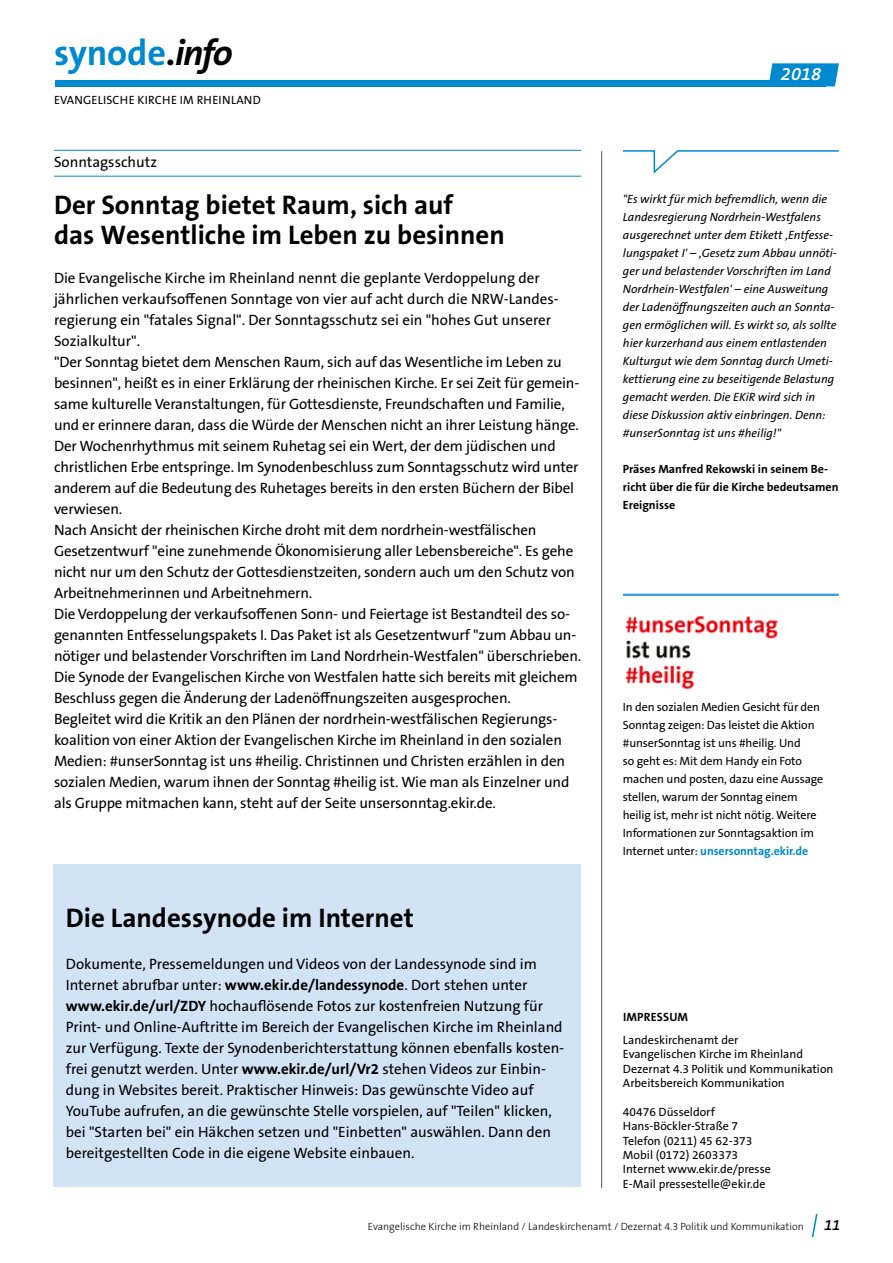
<style>
.page{position:relative;width:893px;height:1263px;background:#fff}
.page>*{position:absolute;margin:0;border:0;box-sizing:border-box;transform-origin:0 0}
.t1{font:700 36.3px "The Sans OT7";letter-spacing:-.005em;color:#0089cf}
.t2{font:700 27px/30px "The Sans OT7";color:#000}
.t3{font:italic 600 18.15px "The Sans OT6";color:#fff}
.t4{font:15px/21px "The Sans OT5 Plain";letter-spacing:-.01em;color:#000}
.t5{font:italic 600 15px "The Sans OT6";color:#000}
.t6{font:12px/14.4px "The Sans OT5 Plain";letter-spacing:-.01em;color:#000}
.t7{font:italic 12px/18px "The Sans OT5 Plain";color:#000}
.t8{font:700 12px/18px "The Sans OT7";color:#000}
.t9{font:700 12px "The Sans OT7";letter-spacing:-.01em;color:#0089cf}
.t10{font:12px "The Sans OT5 Plain";letter-spacing:.015em;color:#000}
.t11{font:300 10.5px "The Sans OT3";color:#000}
.s1{color:#000}
.s2{font-style:italic;color:#000}
.s3{font-family:"The Sans OT7";font-weight:700}
.s4{font-family:"The Sans OT5 Plain";font-weight:400;color:#000}
</style>
<div class="page">
<div style="left:55px;top:80px;width:770px;height:6px;background:#0089cf"></div>
<svg style="left:769px;top:63px;width:70px;height:23px"></svg>
<hr style="left:601px;top:151px;width:1px;height:1037px;background:#58595b">
<svg style="left:811px;top:1214px;width:7px;height:24px"></svg>
<hr style="left:54px;top:150px;width:527px;height:1px;background:#0089cf">
<hr style="left:54px;top:176px;width:527px;height:1px;background:#0089cf">
<svg style="left:623px;top:150px;width:216px;height:24px"></svg>
<hr style="left:623px;top:594px;width:216px;height:1px;background:#0089cf">
<hr style="left:623px;top:595px;width:216px;height:1px;background:#0089cf">
<div style="left:53px;top:864px;width:527px;height:323px;background:#d1e3f5"></div>
<img style="left:625px;top:616px;width:153px;height:74px">
<h1 class="t1" style="left:54px;top:30px;width:180px">synode<span class="s1">.</span><span class="s2">info</span></h1>
<p class="t10" style="left:54px;top:92px;width:208px">Evangelische Kirche im Rheinland</p>
<p class="t4" style="left:54px;top:152px;width:105px">Sonntagsschutz</p>
<h2 class="t2" style="left:54px;top:190px;width:452px">Der Sonntag bietet Raum, sich auf<br>das Wesentliche im Leben zu besinnen</h2>
<p class="t4" style="left:54px;top:267px;width:529px">Die Evangelische Kirche im Rheinland nennt die geplante Verdoppelung der jährlichen verkaufsoffenen Sonntage von vier auf acht durch die NRW-Landes&shy;regierung ein "fatales Signal". Der Sonntagsschutz sei ein "hohes Gut unserer Sozialkultur".<br>"Der Sonntag bietet dem Menschen Raum, sich auf das Wesentliche im Leben zu besinnen", heißt es in einer Erklärung der rheinischen Kirche. Er sei Zeit für gemein&shy;same kulturelle Veranstaltungen, für Gottesdienste, Freundschaften und Familie, und er erinnere daran, dass die Würde der Menschen nicht an ihrer Leistung hänge.<br>Der Wochenrhythmus mit seinem Ruhetag sei ein Wert, der dem jüdischen und christlichen Erbe entspringe. Im Synodenbeschluss zum Sonntagsschutz wird unter anderem auf die Bedeutung des Ruhetages bereits in den ersten Büchern der Bibel verwiesen.<br>Nach Ansicht der rheinischen Kirche droht mit dem nordrhein-westfälischen Gesetzentwurf "eine zunehmende Ökonomisierung aller Lebensbereiche". Es gehe nicht nur um den Schutz der Gottesdienstzeiten, sondern auch um den Schutz von Arbeitnehmerinnen und Arbeitnehmern.<br>Die Verdoppelung der verkaufsoffenen Sonn- und Feiertage ist Bestandteil des so&shy;genannten Entfesselungspakets I. Das Paket ist als Gesetzentwurf "zum Abbau un&shy;nötiger und belastender Vorschriften im Land Nordrhein-Westfalen" überschrieben.<br>Die Synode der Evangelischen Kirche von Westfalen hatte sich bereits mit gleichem Beschluss gegen die Änderung der Ladenöffnungszeiten ausgesprochen.<br>Begleitet wird die Kritik an den Plänen der nordrhein-westfälischen Regierungs&shy;koalition von einer Aktion der Evangelischen Kirche im Rheinland in den sozialen Medien: #unserSonntag ist uns #heilig. Christinnen und Christen erzählen in den sozialen Medien, warum ihnen der Sonntag #heilig ist. Wie man als Einzelner und als Gruppe mitmachen kann, steht auf der Seite unsersonntag.ekir.de.</p>
<h2 class="t2" style="left:66px;top:903px;width:350px">Die Landessynode im Internet</h2>
<p class="t4" style="left:66px;top:953px;width:500px">Dokumente, Pressemeldungen und Videos von der Landessynode sind im Internet abrufbar unter: <span class="s3">www.ekir.de/landessynode</span>. Dort stehen unter <span class="s3">www.ekir.de/url/ZDY</span> hochauflösende Fotos zur kostenfreien Nutzung für Print- und Online-Auftritte im Bereich der Evangelischen Kirche im Rheinland zur Verfügung. Texte der Synodenberichterstattung können ebenfalls kosten&shy;frei genutzt werden. Unter <span class="s3">www.ekir.de/url/Vr2</span> stehen Videos zur Einbin&shy;dung in Websites bereit. Praktischer Hinweis: Das gewünschte Video auf YouTube aufrufen, an die gewünschte Stelle vorspielen, auf "Teilen" klicken, bei "Starten bei" ein Häkchen setzen und "Einbetten" auswählen. Dann den bereitgestellten Code in die eigene Website einbauen.</p>
<p class="t3" style="left:781px;top:62px;width:42px">2018</p>
<p class="t7" style="left:623px;top:190px;width:215px">"Es wirkt für mich befremdlich, wenn die Landesregierung Nordrhein-Westfalens ausgerechnet unter dem Etikett ,Entfesse&shy;lungspaket I' – ,Gesetz zum Abbau unnöti&shy;ger und belastender Vorschriften im Land Nordrhein-Westfalen' – eine Ausweitung der Ladenöffnungszeiten auch an Sonnta&shy;gen ermöglichen will. Es wirkt so, als sollte hier kurzerhand aus einem entlastenden Kulturgut wie dem Sonntag durch Umeti&shy;kettierung eine zu beseitigende Belastung gemacht werden. Die EKiR wird sich in diese Diskussion aktiv einbringen. Denn: #unserSonntag ist uns #heilig!"</p>
<p class="t8" style="left:623px;top:460px;width:217px">Präses Manfred Rekowski in seinem Be&shy;richt über die für die Kirche bedeutsamen<br>Ereignisse</p>
<p class="t6" style="left:623px;top:698px;width:202px;line-height:18px">In den sozialen Medien Gesicht für den Sonntag zeigen: Das leistet die Aktion #unserSonntag ist uns #heilig. Und<br>so geht es: Mit dem Handy ein Foto machen und posten, dazu eine Aussage stellen, warum der Sonntag einem heilig ist, mehr ist nicht nötig. Weitere Informationen zur Sonntagsaktion im</p>
<p class="t9" style="left:623px;top:843px;width:187px"><span class="s4">Internet unter:</span> unsersonntag.ekir.de</p>
<p class="t8" style="left:623px;top:1008px;width:13px">Impressum</p>
<p class="t6" style="left:623px;top:1033px;width:212px">Landeskirchenamt der<br>Evangelischen Kirche im Rheinland<br>Dezernat 4.3 Politik und Kommunikation<br>Arbeitsbereich Kommunikation</p>
<p class="t6" style="left:623px;top:1105px;width:149px">40476 Düsseldorf<br>Hans-Böckler-Straße 7<br>Telefon (0211) 45 62-373<br>Mobil (0172) 2603373<br>Internet www.ekir.de/presse<br>E-Mail pressestelle@ekir.de</p>
<p class="t11" style="left:368px;top:1219px;width:437px">Evangelische Kirche im Rheinland Landeskirchenamt Dezernat 4.3 Politik und Kommunikation</p>
<p class="t5" style="left:824px;top:1215px;width:18px">11</p>
</div>
